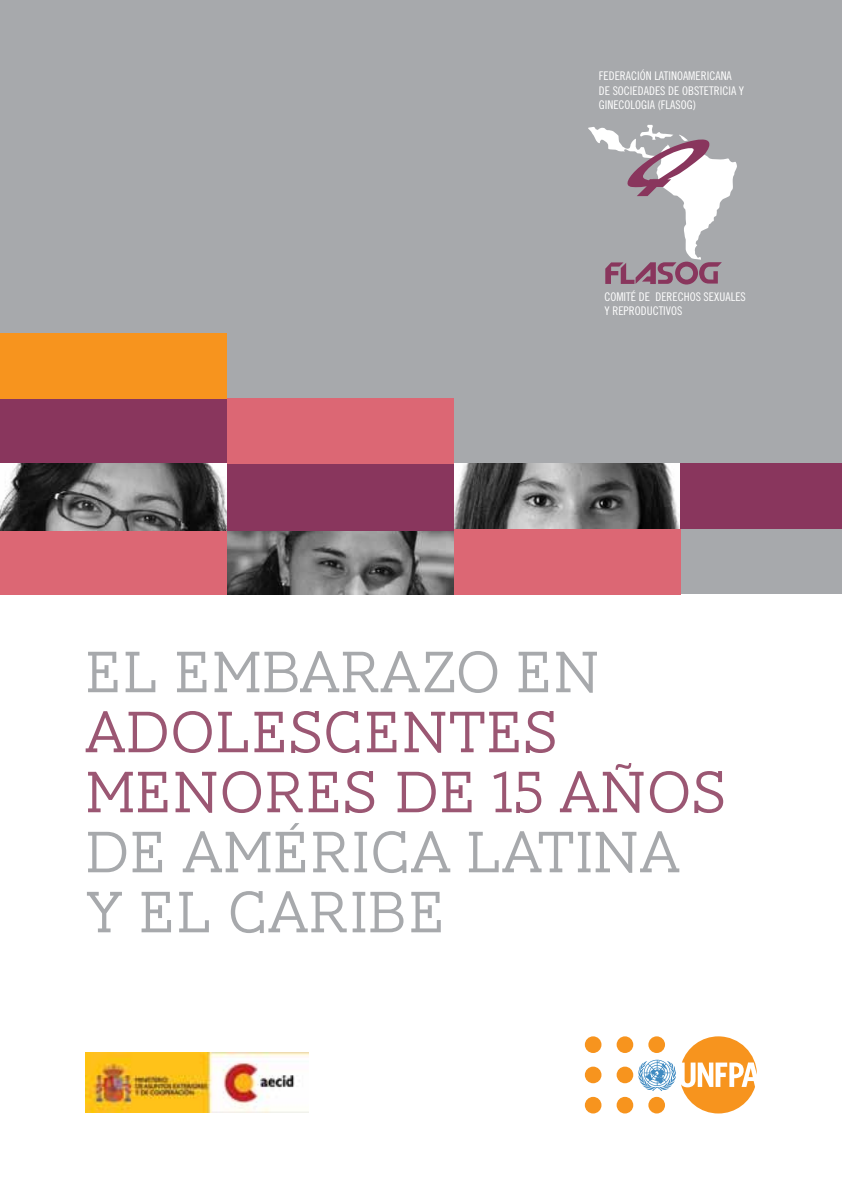
<style>
.page{position:relative;width:842px;height:1191px;background:#a7a9ac}
.page>*{position:absolute;margin:0;border:0;box-sizing:border-box;transform-origin:0 0}
.t1{font:300 60px/60px "AW Conqueror Slab";color:#a7a9ac}
.t2{font:300 60px/60px "AW Conqueror Slab";color:#9b5773}
.t3{font:12px/14.2px "Trade Gothic Cond Eighteen";color:#fff}
</style>
<div class="page">
<div style="left:0;top:594px;width:842px;height:597px;background:#fff"></div>
<img style="left:227px;top:530px;width:227px;height:64px">
<img style="left:454px;top:464px;width:226px;height:65px">
<div style="left:0;top:398px;width:227px;height:66px;background:#89365d"></div>
<div style="left:680px;top:464px;width:162px;height:65px;background:#89365d"></div>
<div style="left:227px;top:464px;width:227px;height:66px;background:#89365d"></div>
<div style="left:454px;top:529px;width:226px;height:65px;background:#dc6774"></div>
<div style="left:0;top:333px;width:227px;height:65px;background:#f7941e"></div>
<div style="left:227px;top:398px;width:227px;height:66px;background:#dc6774"></div>
<div style="left:0;top:529px;width:227px;height:65px;background:#dc6774"></div>
<img style="left:0;top:464px;width:227px;height:66px">
<svg style="left:588px;top:125px;width:149px;height:159px"></svg>
<div style="left:617px;top:1066px;width:16px;height:17px;background:#f7941e;border-radius:50%"></div>
<div style="left:617px;top:1096px;width:16px;height:17px;background:#f7941e;border-radius:50%"></div>
<div style="left:617px;top:1036px;width:16px;height:17px;background:#f7941e;border-radius:50%"></div>
<div style="left:585px;top:1066px;width:16px;height:17px;background:#f7941e;border-radius:50%"></div>
<div style="left:585px;top:1096px;width:16px;height:17px;background:#f7941e;border-radius:50%"></div>
<div style="left:585px;top:1036px;width:16px;height:17px;background:#f7941e;border-radius:50%"></div>
<svg style="left:638px;top:1036px;width:119px;height:77px"></svg>
<img style="left:85px;top:1052px;width:224px;height:60px">
<p class="t3" style="left:599px;top:69px;width:147px">FEDERACIÓN LATINOAMERICANA<br>DE SOCIEDADES DE OBSTETRICIA Y<br>GINECOLOGIA (FLASOG)</p>
<p class="t3" style="left:604px;top:289px;width:143px">COMITÉ DE DERECHOS SEXUALES<br>Y REPRODUCTIVOS</p>
<h1 class="t1" style="left:85px;top:642px;width:516px">EL EMBARAZO EN</h1>
<h1 class="t2" style="left:85px;top:702px;width:645px">ADOLESCENTES<br>MENORES DE 15 AÑOS</h1>
<h1 class="t1" style="left:85px;top:822px;width:596px">DE AMÉRICA LATINA<br>Y EL CARIBE</h1>
</div>
